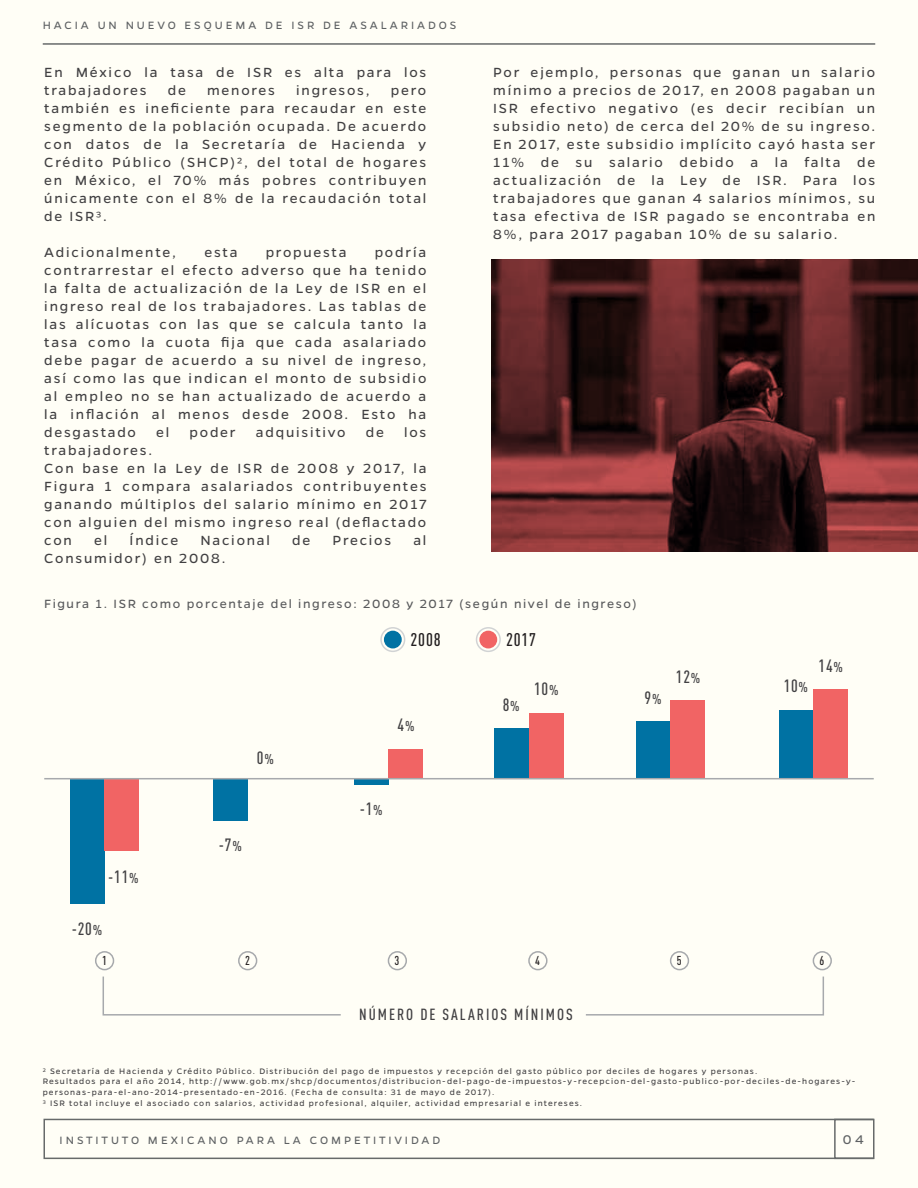
<style>
.page{position:relative;width:918px;height:1188px;background:#fffef6}
.page>*{position:absolute;margin:0;border:0;box-sizing:border-box;transform-origin:0 0}
.t1{font:500 18.15px "DIN Cond";letter-spacing:.045em;color:#231f20}
.t2{font:500 17.55px "DIN Cond";letter-spacing:.045em;color:#414042}
.t3{font:500 15.9px "DIN Cond";letter-spacing:.125em;color:#414042}
.t4{font:15px/18px "Gentona";letter-spacing:.12em;color:#414042;text-align:justify}
.t5{font:14.25px "Gentona";color:#5e6163}
.t6{font:13.5px "Gentona";letter-spacing:.12em;color:#58595b}
.t7{font:500 12.75px "DIN Cond";color:#231f20}
.t8{font:12px "Gentona";letter-spacing:.245em;color:#5e6163}
.t9{font:9px/10.8px "Gentona";letter-spacing:.12em;color:#414042}
.s1{font-size:14.1px}
</style>
<div class="page">
<div style="left:44px;top:1119px;width:830px;height:40px;border:2px solid #676a6a"></div>
<div style="left:834px;top:1119px;width:40px;height:40px;border:2px solid #676a6a"></div>
<hr style="left:43px;top:43px;width:832px;height:2px;background:#676a6a">
<div style="left:70px;top:778px;width:35px;height:125px;background:#0072a3"></div>
<div style="left:105px;top:778px;width:34px;height:72px;background:#f16464"></div>
<svg style="left:354px;top:779px;width:34px;height:6px"></svg>
<div style="left:388px;top:749px;width:35px;height:29px;background:#f16464"></div>
<div style="left:494px;top:728px;width:35px;height:50px;background:#0072a3"></div>
<div style="left:529px;top:713px;width:35px;height:65px;background:#f16464"></div>
<div style="left:636px;top:722px;width:35px;height:56px;background:#0072a3"></div>
<div style="left:671px;top:700px;width:34px;height:78px;background:#f16464"></div>
<div style="left:779px;top:710px;width:34px;height:68px;background:#0072a3"></div>
<div style="left:813px;top:690px;width:35px;height:88px;background:#f16464"></div>
<div style="left:213px;top:778px;width:35px;height:42px;background:#0072a3"></div>
<hr style="left:44px;top:778px;width:830px;height:1px;background:#a7a9ac">
<svg style="left:102px;top:976px;width:239px;height:40px"></svg>
<svg style="left:585px;top:976px;width:239px;height:40px"></svg>
<div style="left:95px;top:951px;width:19px;height:19px;border:2px solid #a7a9ac;border-radius:50%"></div>
<div style="left:238px;top:951px;width:19px;height:19px;border:2px solid #a7a9ac;border-radius:50%"></div>
<div style="left:388px;top:951px;width:19px;height:19px;border:2px solid #a7a9ac;border-radius:50%"></div>
<div style="left:528px;top:951px;width:20px;height:19px;border:2px solid #a7a9ac;border-radius:50%"></div>
<div style="left:670px;top:951px;width:19px;height:19px;border:2px solid #a7a9ac;border-radius:50%"></div>
<div style="left:813px;top:951px;width:19px;height:19px;border:2px solid #a7a9ac;border-radius:50%"></div>
<div style="left:384px;top:631px;width:18px;height:17px;background:#0072a3;border-radius:50%"></div>
<div style="left:380px;top:627px;width:25px;height:25px;border:2px solid #d1d3d4;border-radius:50%"></div>
<div style="left:479px;top:631px;width:18px;height:17px;background:#f16464;border-radius:50%"></div>
<div style="left:476px;top:627px;width:25px;height:25px;border:2px solid #d1d3d4;border-radius:50%"></div>
<svg style="left:491px;top:260px;width:427px;height:291px;background:#502021"></svg>
<p class="t8" style="left:43px;top:18px;width:415px">HACIA UN NUEVO ESQUEMA DE ISR DE ASALARIADOS</p>
<p class="t4" style="left:44px;top:63px;width:384px">En México la tasa de ISR es alta para los trabajadores</p>
<p class="t4" style="left:168px;top:81px;width:20px">de</p>
<p class="t4" style="left:207px;top:81px;width:69px">menores</p>
<p class="t4" style="left:296px;top:81px;width:75px">ingresos,</p>
<p class="t4" style="left:44px;top:81px;width:384px;text-indent:347px">pero también es ineficiente para recaudar en este segmento de la población ocupada. De acuerdo con datos de la Secretaría de Hacienda y Crédito Público (SHCP)2, del total de hogares en México, el 70% más pobres contribuyen únicamente con el 8% de la recaudación total de ISR3.</p>
<p class="t4" style="left:44px;top:243px;width:133px">Adicionalmente,</p>
<p class="t4" style="left:204px;top:243px;width:34px">esta</p>
<p class="t4" style="left:266px;top:243px;width:82px">propuesta</p>
<p class="t4" style="left:44px;top:243px;width:384px;text-indent:330px">podría contrarrestar el efecto adverso que ha tenido la falta de actualización de la Ley de ISR en el ingreso real de los trabajadores. Las tablas de las alícuotas con las que se calcula tanto la tasa como la cuota fija que cada asalariado debe pagar de acuerdo a su nivel de ingreso, así como las que indican el monto de subsidio al empleo no se han actualizado de acuerdo a la inflación al menos desde 2008. Esto ha desgastado</p>
<p class="t4" style="left:156px;top:423px;width:15px">el</p>
<p class="t4" style="left:190px;top:423px;width:48px">poder</p>
<p class="t4" style="left:256px;top:423px;width:91px">adquisitivo</p>
<p class="t4" style="left:366px;top:423px;width:20px">de</p>
<p class="t4" style="left:404px;top:423px;width:24px">los</p>
<p class="t4" style="left:44px;top:441px;width:384px;text-align:left">trabajadores.<br>Con base en la Ley de ISR de 2008 y 2017, la<br>Figura 1 compara asalariados contribuyentes ganando múltiplos del salario mínimo en 2017 con alguien del mismo ingreso real (deflactado con</p>
<p class="t4" style="left:94px;top:531px;width:15px">el</p>
<p class="t4" style="left:130px;top:531px;width:50px">Índice</p>
<p class="t4" style="left:201px;top:531px;width:71px">Nacional</p>
<p class="t4" style="left:292px;top:531px;width:20px">de</p>
<p class="t4" style="left:333px;top:531px;width:60px">Precios</p>
<p class="t4" style="left:413px;top:531px;width:14px">al</p>
<p class="t4" style="left:44px;top:549px;width:183px">Consumidor) en 2008.</p>
<p class="t4" style="left:493px;top:63px;width:384px">Por ejemplo, personas que ganan un salario mínimo a precios de 2017, en 2008 pagaban un ISR efectivo negativo (es decir recibían un subsidio neto) de cerca del 20% de su ingreso.<br>En 2017, este subsidio implícito cayó hasta ser 11% de su salario debido a la falta de actualización de la Ley de ISR. Para los trabajadores que ganan 4 salarios mínimos, su tasa efectiva de ISR pagado se encontraba en 8%, para 2017 pagaban 10% de su salario.</p>
<p class="t6" style="left:44px;top:596px;width:594px">Figura 1. ISR como porcentaje del ingreso: 2008 y 2017 (según nivel de ingreso)</p>
<p class="t2" style="left:108px;top:866px;width:32px">-11<span class="s1">%</span></p>
<p class="t2" style="left:72px;top:918px;width:32px">-20<span class="s1">%</span></p>
<p class="t2" style="left:257px;top:747px;width:18px">0<span class="s1">%</span></p>
<p class="t2" style="left:219px;top:834px;width:25px">-7<span class="s1">%</span></p>
<p class="t1" style="left:411px;top:629px;width:32px">2008</p>
<p class="t1" style="left:506px;top:629px;width:32px">2017</p>
<p class="t2" style="left:398px;top:715px;width:18px">4<span class="s1">%</span></p>
<p class="t2" style="left:503px;top:694px;width:18px">8<span class="s1">%</span></p>
<p class="t2" style="left:534px;top:679px;width:26px">10<span class="s1">%</span></p>
<p class="t2" style="left:360px;top:798px;width:25px">-1<span class="s1">%</span></p>
<p class="t2" style="left:645px;top:687px;width:18px">9<span class="s1">%</span></p>
<p class="t2" style="left:676px;top:666px;width:26px">12<span class="s1">%</span></p>
<p class="t2" style="left:784px;top:676px;width:26px">10<span class="s1">%</span></p>
<p class="t2" style="left:819px;top:655px;width:26px">14<span class="s1">%</span></p>
<p class="t7" style="left:102px;top:953px;width:6px">1</p>
<p class="t7" style="left:245px;top:953px;width:6px">2</p>
<p class="t7" style="left:395px;top:953px;width:6px">3</p>
<p class="t7" style="left:535px;top:953px;width:6px">4</p>
<p class="t7" style="left:677px;top:953px;width:6px">5</p>
<p class="t7" style="left:820px;top:953px;width:6px">6</p>
<p class="t3" style="left:359px;top:1005px;width:215px">NÚMERO DE SALARIOS MÍNIMOS</p>
<p class="t9" style="left:43px;top:1065px;width:814px">2 Secretaría de Hacienda y Crédito Público. Distribución del pago de impuestos y recepción del gasto público por deciles de hogares y personas.<br>Resultados para el año 2014, http://www.gob.mx/shcp/documentos/distribucion-del-pago-de-impuestos-y-recepcion-del-gasto-publico-por-deciles-de-hogares-y&shy;personas-para-el-ano-2014-presentado-en-2016. (Fecha de consulta: 31 de mayo de 2017).<br>3 ISR total incluye el asociado con salarios, actividad profesional, alquiler, actividad empresarial e intereses.</p>
<p class="t8" style="left:60px;top:1134px;width:382px">INSTITUTO MEXICANO PARA LA COMPETITIVIDAD</p>
<p class="t5" style="left:843px;top:1132px;width:22px">04</p>
</div>
